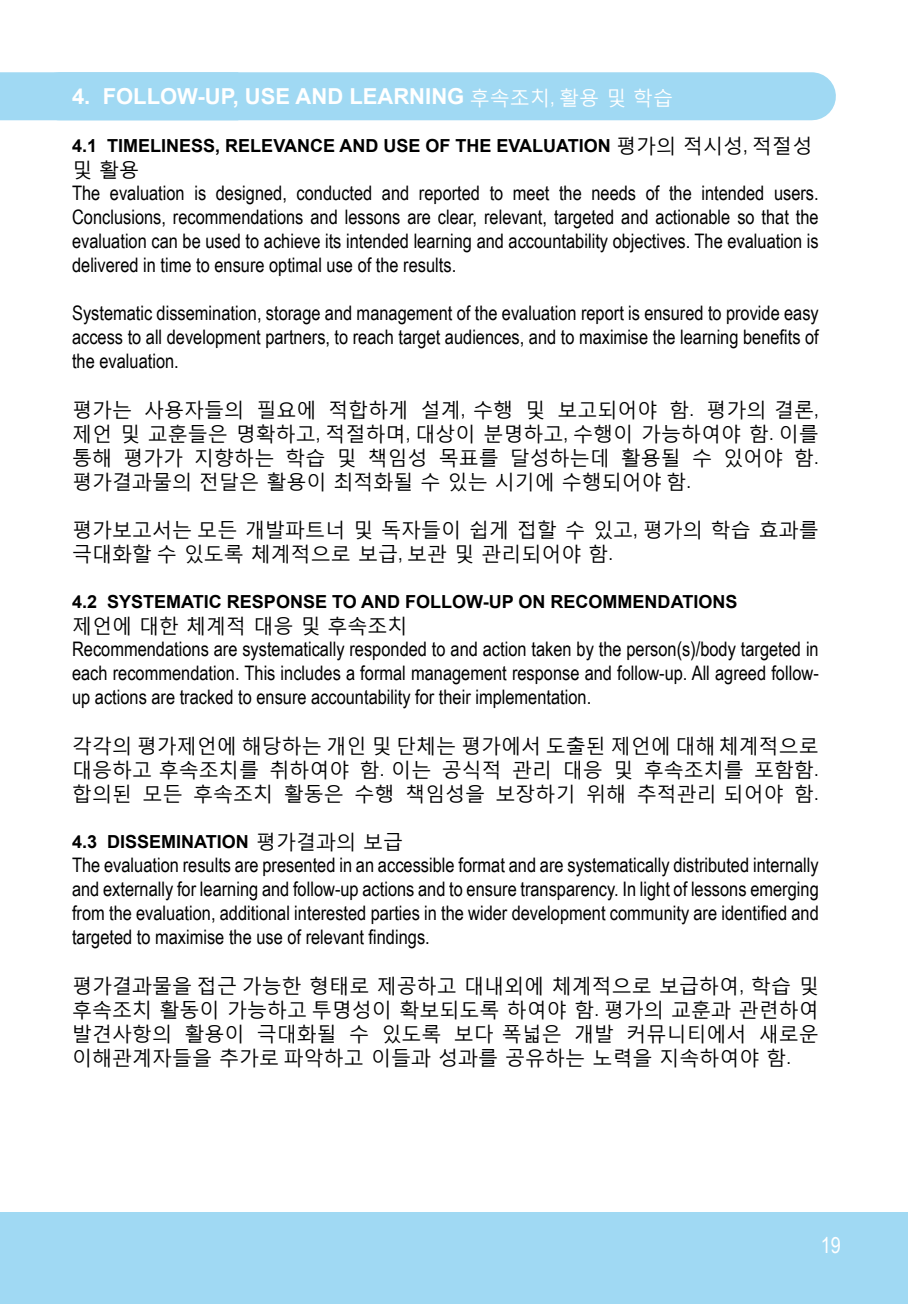
<style>
.page{position:relative;width:908px;height:1304px;background:#fff}
.page>*{position:absolute;margin:0;border:0;box-sizing:border-box;transform-origin:0 0}
.t1{font:700 22px "Arial";color:#fff}
.t2{font:22px "Arial Narrow";color:#fff}
.t3{font:20px/24px "Arial Narrow";color:#000;text-align:justify}
.t4{font:20px/24px "Malgun Gothic";color:#000;text-align:justify}
.t5{font:700 18px "Arial";color:#000}
.s1{font-family:"Malgun Gothic";font-weight:400;font-size:20px}
.s2{font-family:"Arial Narrow";font-weight:400;font-size:20px}
.s3{font-family:"Arial Narrow"}
</style>
<div class="page">
<div style="left:0;top:1212px;width:907px;height:92px;background:#a0d9f3"></div>
<div style="left:59px;top:72px;width:752px;height:48px;background:#a0d9f3"></div>
<div style="left:0;top:72px;width:238px;height:48px;background:#a0d9f3"></div>
<p class="t1" style="left:72px;top:81px;width:602px">4. FOLLOW-UP, USE AND LEARNING <span class="s1">후속조치</span><span class="s2">,</span> <span class="s1">활용 및 학습</span></p>
<p class="t5" style="left:72px;top:133px;width:741px">4.1 TIMELINESS, RELEVANCE AND USE OF THE EVALUATION <span class="s1">평가의 적시성</span><span class="s2">,</span> <span class="s1">적절성</span></p>
<p class="t4" style="left:72px;top:157px;width:69px">및 활용</p>
<p class="t3" style="left:72px;top:180px;width:747px">The evaluation is designed, conducted and reported to meet the needs of the intended users.<br>Conclusions, recommendations and lessons are clear, relevant, targeted and actionable so that the evaluation can be used to achieve its intended learning and accountability objectives. The evaluation is delivered in time to ensure optimal use of the results.</p>
<p class="t3" style="left:72px;top:300px;width:747px">Systematic dissemination, storage and management of the evaluation report is ensured to provide easy access to all development partners, to reach target audiences, and to maximise the learning benefits of the evaluation.</p>
<p class="t4" style="left:72px;top:397px;width:748px">평가는 사용자들의 필요에 적합하게 설계<span class="s3">,</span> 수행 및 보고되어야 함<span class="s3">.</span> 평가의 결론<span class="s3">, </span>제언 및 교훈들은 명확하고<span class="s3">,</span> 적절하며<span class="s3">,</span> 대상이 분명하고<span class="s3">,</span> 수행이 가능하여야 함<span class="s3">.</span> 이를 통해 평가가 지향하는 학습 및 책임성 목표를 달성하는데 활용될 수 있어야 함<span class="s3">. </span>평가결과물의 전달은 활용이 최적화될 수 있는 시기에 수행되어야 함<span class="s3">.</span></p>
<p class="t4" style="left:72px;top:517px;width:747px">평가보고서는 모든 개발파트너 및 독자들이 쉽게 접할 수 있고<span class="s3">,</span> 평가의 학습 효과를 극대화할 수 있도록 체계적으로 보급<span class="s3">,</span> 보관 및 관리되어야 함<span class="s3">.</span></p>
<p class="t5" style="left:72px;top:589px;width:666px">4.2 SYSTEMATIC RESPONSE TO AND FOLLOW-UP ON RECOMMENDATIONS</p>
<p class="t4" style="left:72px;top:613px;width:337px">제언에 대한 체계적 대응 및 후속조치</p>
<p class="t3" style="left:72px;top:636px;width:747px">Recommendations are systematically responded to and action taken by the person(s)/body targeted in each recommendation. This includes a formal management response and follow-up. All agreed follow&shy;up actions are tracked to ensure accountability for their implementation.</p>
<p class="t4" style="left:72px;top:733px;width:748px">각각의 평가제언에 해당하는 개인 및 단체는 평가에서 도출된 제언에 대해 체계적으로 대응하고 후속조치를 취하여야 함<span class="s3">.</span> 이는 공식적 관리 대응 및 후속조치를 포함함<span class="s3">. </span>합의된 모든 후속조치 활동은 수행 책임성을 보장하기 위해 추적관리 되어야 함<span class="s3">.</span></p>
<p class="t5" style="left:72px;top:829px;width:332px">4.3 DISSEMINATION <span class="s1">평가결과의 보급</span></p>
<p class="t3" style="left:72px;top:852px;width:747px">The evaluation results are presented in an accessible format and are systematically distributed internally and externally for learning and follow-up actions and to ensure transparency. In light of lessons emerging from the evaluation, additional interested parties in the wider development community are identified and targeted to maximise the use of relevant findings.</p>
<p class="t4" style="left:72px;top:973px;width:748px">평가결과물을 접근 가능한 형태로 제공하고 대내외에 체계적으로 보급하여<span class="s3">,</span> 학습 및 후속조치 활동이 가능하고 투명성이 확보되도록 하여야 함<span class="s3">.</span> 평가의 교훈과 관련하여 발견사항의 활용이 극대화될 수 있도록 보다 폭넓은 개발 커뮤니티에서 새로운 이해관계자들을 추가로 파악하고 이들과 성과를 공유하는 노력을 지속하여야 함<span class="s3">.</span></p>
<p class="t2" style="left:820px;top:1229px;width:22px">19</p>
</div>
